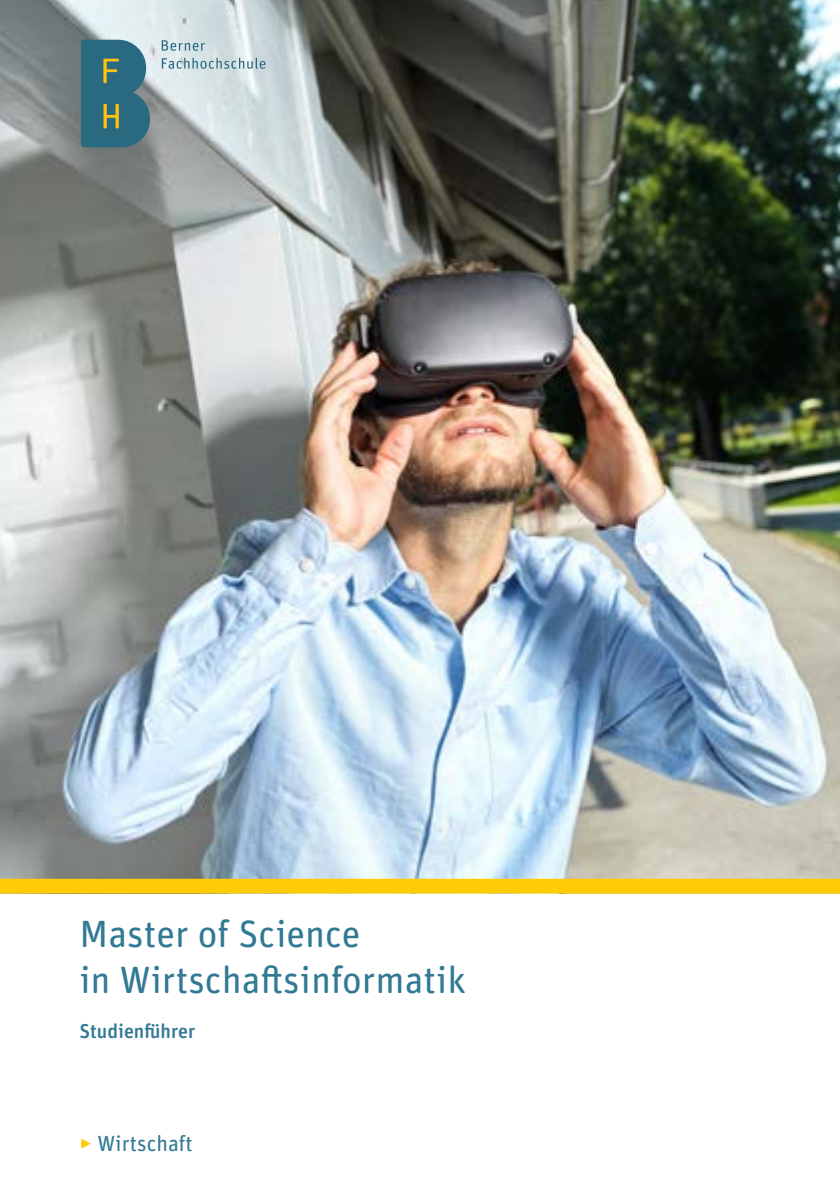
<style>
.page{position:relative;width:840px;height:1191px;background:#fff}
.page>*{position:absolute;margin:0;border:0;box-sizing:border-box;transform-origin:0 0}
.t1{font:38px/45.4px "Unit Rounded Pro";color:#327994}
.t2{font:22px "Unit Rounded Pro";color:#327994}
.t3{font:500 20px "Unit Rounded Pro";color:#327994}
.s1{color:#ffcb05}
</style>
<div class="page">
<img style="left:0;top:0;width:839px;height:878px">
<div style="left:0;top:878px;width:839px;height:15px;background:#ffcb05"></div>
<svg style="left:81px;top:40px;width:69px;height:107px;background:#3f7581"></svg>
<svg style="left:162px;top:40px;width:43px;height:11px"></svg>
<svg style="left:162px;top:58px;width:103px;height:11px"></svg>
<p class="t1" style="left:79px;top:909px;width:388px">Master of Science<br>in Wirtschaftsinformatik</p>
<p class="t3" style="left:79px;top:1016px;width:117px">Studienführer</p>
<p class="t2" style="left:80px;top:1128px;width:115px"><span class="s1">‣</span> Wirtschaft</p>
</div>
